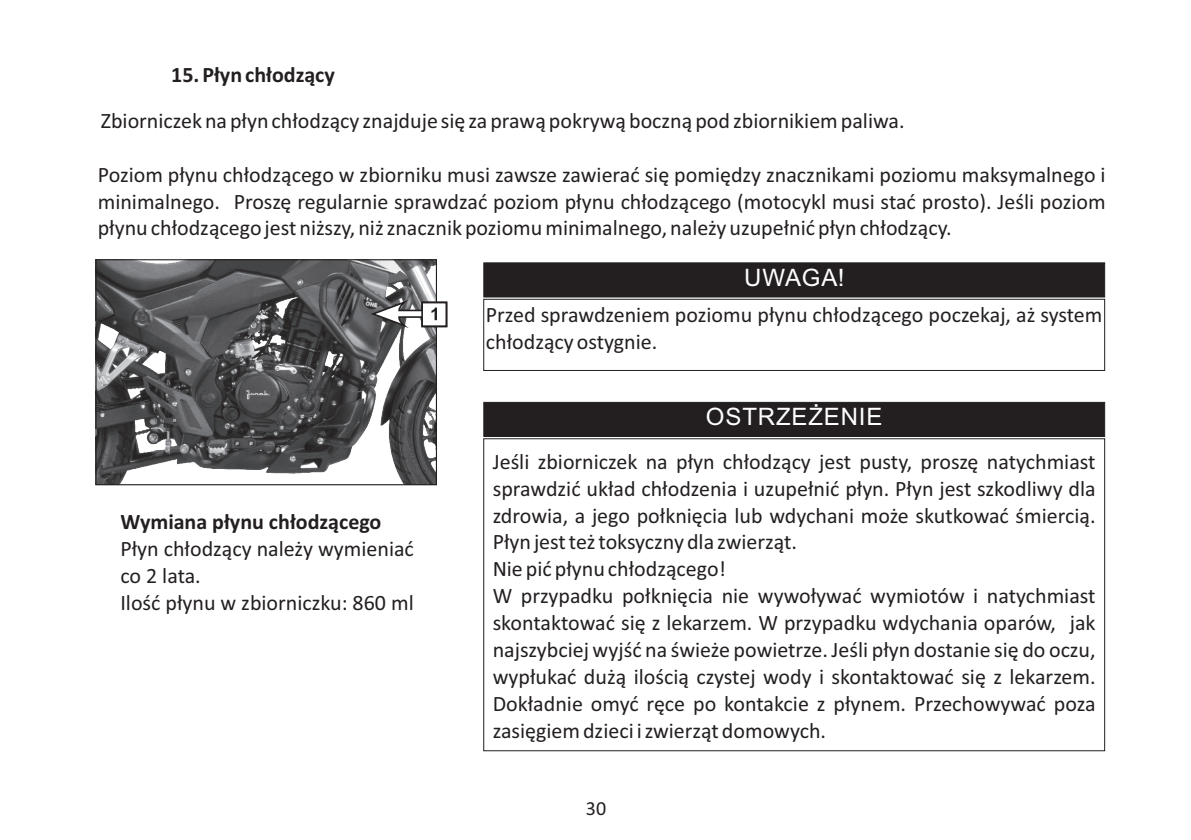
<style>
.page{position:relative;width:1191px;height:840px;background:#fff}
.page>*{position:absolute;margin:0;border:0;box-sizing:border-box;transform-origin:0 0}
.t1{font:24px "Arial";letter-spacing:.035em;color:#fff}
.t2{font:22px/26.8px "Calibri";color:#231f20}
.t3{font:700 22px "Calibri";color:#231f20}
.t4{font:20px "Calibri";color:#231f20}
</style>
<div class="page">
<div style="left:483px;top:262px;width:622px;height:35px;background:#231f20"></div>
<div style="left:483px;top:299px;width:621px;height:71px;border:1px solid #231f20"></div>
<div style="left:483px;top:401px;width:622px;height:35px;background:#231f20"></div>
<img style="left:97px;top:261px;width:338px;height:222px">
<div style="left:95px;top:259px;width:342px;height:226px;border:1px solid #231f20"></div>
<svg style="left:368px;top:300px;width:80px;height:28px"></svg>
<p class="t3" style="left:171px;top:66px;width:165px">15. Płyn chłodzący</p>
<p class="t2" style="left:101px;top:109px;width:805px">Zbiorniczek na płyn chłodzący znajduje się za prawą pokrywą boczną pod zbiornikiem paliwa.</p>
<p class="t2" style="left:98px;top:163px;width:1009px;text-align:justify">Poziom płynu chłodzącego w zbiorniku musi zawsze zawierać się pomiędzy znacznikami poziomu maksymalnego i minimalnego. Proszę regularnie sprawdzać poziom płynu chłodzącego (motocykl musi stać prosto). Jeśli poziom płynu chłodzącego jest niższy, niż znacznik poziomu minimalnego, należy uzupełnić płyn chłodzący.</p>
<p class="t1" style="left:744px;top:268px;width:102px">UWAGA!</p>
<p class="t2" style="left:486px;top:303px;width:618px">Przed sprawdzeniem poziomu płynu chłodzącego poczekaj, aż system chłodzący ostygnie.</p>
<p class="t3" style="left:120px;top:512px;width:262px">Wymiana płynu chłodzącego</p>
<p class="t2" style="left:120px;top:536px;width:295px">Płyn chłodzący należy wymieniać co 2 lata.<br>Ilość płynu w zbiorniczku: 860 ml</p>
<p class="t1" style="left:706px;top:407px;width:178px">OSTRZEŻENIE</p>
<p class="t2" style="left:493px;top:449px;width:604px">Jeśli zbiorniczek na płyn chłodzący jest pusty, proszę natychmiast sprawdzić układ chłodzenia i uzupełnić płyn. Płyn jest szkodliwy dla zdrowia, a jego połknięcia lub wdychani może skutkować śmiercią.<br>Płyn jest też toksyczny dla zwierząt.<br>Nie pić płynu chłodzącego!<br>W przypadku połknięcia nie wywoływać wymiotów i natychmiast skontaktować się z lekarzem. W przypadku wdychania oparów, jak najszybciej wyjść na świeże powietrze. Jeśli płyn dostanie się do oczu, wypłukać dużą ilością czystej wody i skontaktować się z lekarzem.<br>Dokładnie omyć ręce po kontakcie z płynem. Przechowywać poza zasięgiem dzieci i zwierząt domowych.</p>
<p class="t4" style="left:586px;top:799px;width:22px">30</p>
</div>
